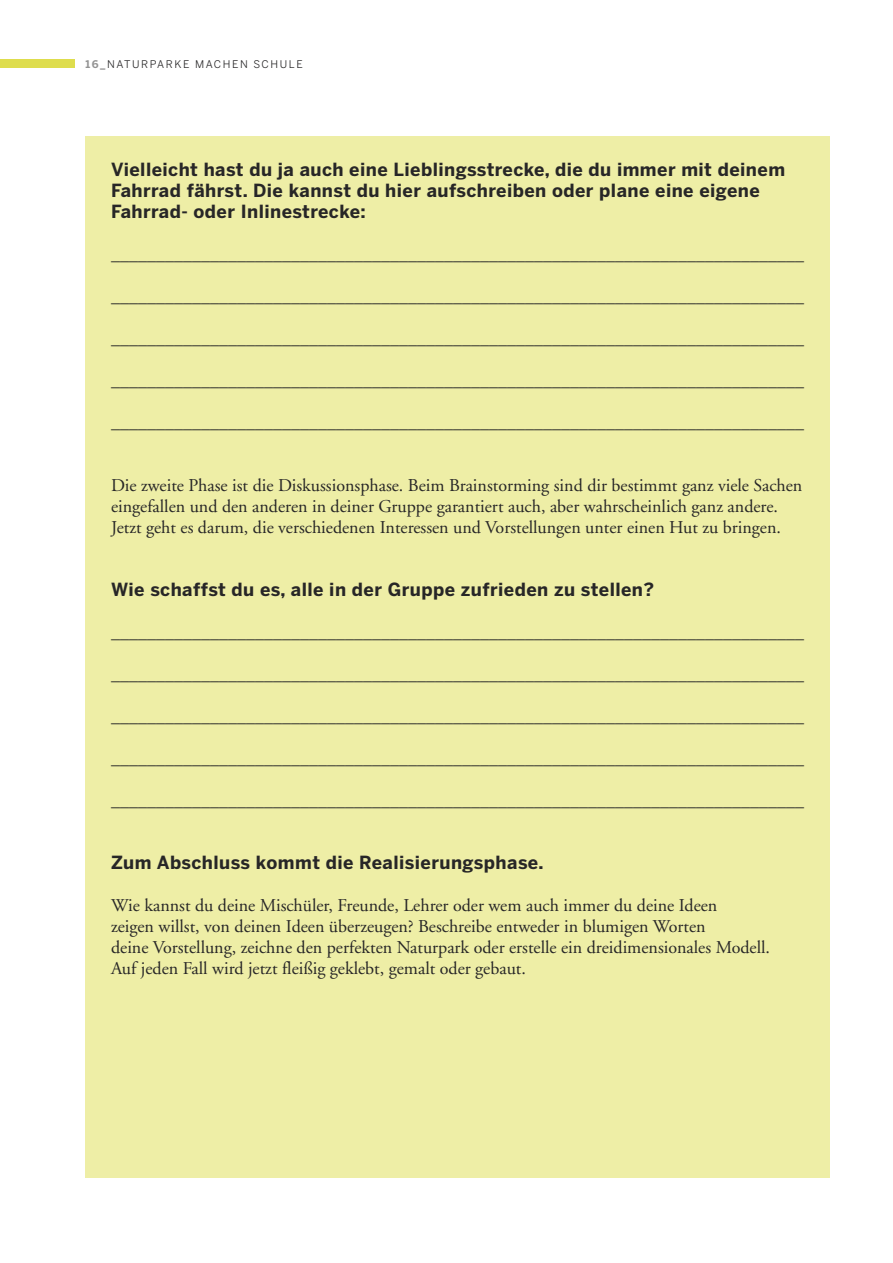
<style>
.page{position:relative;width:893px;height:1263px;background:#fff}
.page>*{position:absolute;margin:0;border:0;box-sizing:border-box;transform-origin:0 0}
.t1{font:18px/21px "Adobe Garamond";color:#272627}
.t2{font:700 18px/21px "Benton Sans";letter-spacing:.025em;color:#272627}
.t3{font:10.5px "Benton Sans";letter-spacing:.15em;color:#272627}
.s1{font-weight:700;color:#939393}
</style>
<div class="page">
<div style="left:0;top:60px;width:75px;height:8px;background:#dedd4d"></div>
<div style="left:85px;top:136px;width:744px;height:1042px;background:#eeeea6"></div>
<p class="t3" style="left:85px;top:58px;width:219px"><span class="s1">16</span>_NATURPARKE MACHEN SCHULE</p>
<p class="t2" style="left:111px;top:159px;width:675px">Vielleicht hast du ja auch eine Lieblingsstrecke, die du immer mit deinem<br>Fahrrad fährst. Die kannst du hier aufschreiben oder plane eine eigene<br>Fahrrad- oder Inlinestrecke:</p>
<p class="t1" style="left:111px;top:245px;width:694px">_____________________________________________________________________________</p>
<p class="t1" style="left:111px;top:287px;width:694px">_____________________________________________________________________________</p>
<p class="t1" style="left:111px;top:329px;width:694px">_____________________________________________________________________________</p>
<p class="t1" style="left:111px;top:371px;width:694px">_____________________________________________________________________________</p>
<p class="t1" style="left:111px;top:413px;width:694px">_____________________________________________________________________________</p>
<p class="t1" style="left:111px;top:476px;width:693px">Die zweite Phase ist die Diskussionsphase. Beim Brainstorming sind dir bestimmt ganz viele Sachen eingefallen und den anderen in deiner Gruppe garantiert auch, aber wahrscheinlich ganz andere.<br>Jetzt geht es darum, die verschiedenen Interessen und Vorstellungen unter einen Hut zu bringen.</p>
<p class="t2" style="left:111px;top:579px;width:545px">Wie schaffst du es, alle in der Gruppe zufrieden zu stellen?</p>
<p class="t1" style="left:111px;top:623px;width:695px">_____________________________________________________________________________</p>
<p class="t1" style="left:111px;top:665px;width:695px">_____________________________________________________________________________</p>
<p class="t1" style="left:111px;top:707px;width:695px">_____________________________________________________________________________</p>
<p class="t1" style="left:111px;top:749px;width:695px">_____________________________________________________________________________</p>
<p class="t1" style="left:111px;top:791px;width:695px">_____________________________________________________________________________</p>
<p class="t2" style="left:111px;top:852px;width:434px">Zum Abschluss kommt die Realisierungsphase.</p>
<p class="t1" style="left:111px;top:896px;width:660px">Wie kannst du deine Mischüler, Freunde, Lehrer oder wem auch immer du deine Ideen<br>zeigen willst, von deinen Ideen überzeugen? Beschreibe entweder in blumigen Worten<br>deine Vorstellung, zeichne den perfekten Naturpark oder erstelle ein dreidimensionales Modell.<br>Auf jeden Fall wird jetzt fleißig geklebt, gemalt oder gebaut.</p>
</div>
